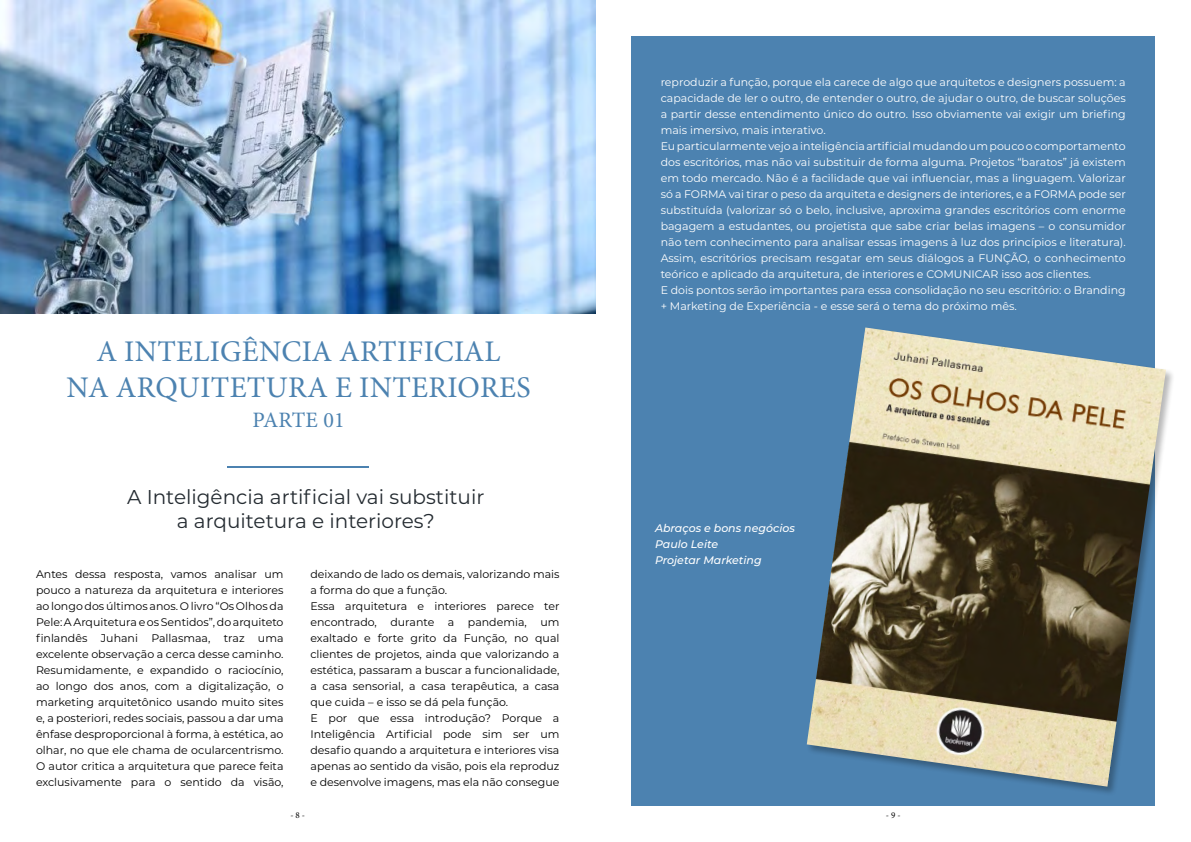
<style>
.page{position:relative;width:1191px;height:842px;background:#fff}
.page>*{position:absolute;margin:0;border:0;box-sizing:border-box;transform-origin:0 0}
.t1{font:30px/36px "Minion Pro";letter-spacing:.01em;color:#4c82b0;text-align:center}
.t2{font:22px "Minion Pro";letter-spacing:.01em;color:#4c82b0}
.t3{font:20px/24px "Montserrat";color:#242b31;text-align:center}
.t4{font:11px/16px "Montserrat";color:#000;text-align:justify}
.t5{font:11px/16px "Montserrat";color:#fff}
.t6{font:italic 500 11px/16px "Montserrat";color:#fff}
.t7{font:9px "Minion Pro";color:#000}
</style>
<div class="page">
<div style="left:631px;top:36px;width:524px;height:770px;background:#4c82b0"></div>
<div style="left:805px;top:326px;width:370px;height:470px;background:#000;opacity:.28"></div>
<img style="left:806px;top:327px;width:360px;height:460px">
<img style="left:0;top:0;width:595px;height:313px">
<hr style="left:227px;top:466px;width:141px;height:2px;background:#4c82b0">
<h1 class="t1" style="left:67px;top:333px;width:465px">A INTELIGÊNCIA ARTIFICIAL<br>NA ARQUITETURA E INTERIORES</h1>
<h2 class="t2" style="left:252px;top:405px;width:94px">PARTE 01</h2>
<h3 class="t3" style="left:127px;top:484px;width:359px">A Inteligência artificial vai substituir a arquitetura e interiores?</h3>
<p class="t4" style="left:36px;top:565px;width:249px">Antes dessa resposta, vamos analisar um pouco a natureza da arquitetura e interiores ao longo dos últimos anos. O livro “Os Olhos da Pele: A Arquitetura e os Sentidos”, do arquiteto finlandês Juhani Pallasmaa, traz uma excelente observação a cerca desse caminho.<br>Resumidamente, e expandido o raciocínio, ao longo dos anos, com a digitalização, o marketing arquitetônico usando muito sites e, a posteriori, redes sociais, passou a dar uma ênfase desproporcional à forma, à estética, ao olhar, no que ele chama de ocularcentrismo.<br>O autor critica a arquitetura que parece feita exclusivamente para o sentido da visão,</p>
<p class="t4" style="left:310px;top:565px;width:250px;text-align:left">deixando de lado os demais, valorizando mais a forma do que a função.<br>Essa arquitetura e interiores parece ter encontrado, durante a pandemia, um exaltado e forte grito da Função, no qual clientes de projetos, ainda que valorizando a estética, passaram a buscar a funcionalidade, a casa sensorial, a casa terapêutica, a casa que cuida – e isso se dá pela função.<br>E por que essa introdução? Porque a Inteligência Artificial pode sim ser um desafio quando a arquitetura e interiores visa apenas ao sentido da visão, pois ela reproduz e desenvolve imagens, mas ela não consegue</p>
<p class="t5" style="left:660px;top:74px;width:466px">reproduzir a função, porque ela carece de algo que arquitetos e designers possuem: a capacidade de ler o outro, de entender o outro, de ajudar o outro, de buscar soluções a partir desse entendimento único do outro. Isso obviamente vai exigir um briefing mais imersivo, mais interativo.<br>Eu particularmente vejo a inteligência artificial mudando um pouco o comportamento dos escritórios, mas não vai substituir de forma alguma. Projetos “baratos” já existem em todo mercado. Não é a facilidade que vai influenciar, mas a linguagem. Valorizar só a FORMA vai tirar o peso da arquiteta e designers de interiores, e a FORMA pode ser substituída (valorizar só o belo, inclusive, aproxima grandes escritórios com enorme bagagem a estudantes, ou projetista que sabe criar belas imagens – o consumidor não tem conhecimento para analisar essas imagens à luz dos princípios e literatura).<br>Assim, escritórios precisam resgatar em seus diálogos a FUNÇÃO, o conhecimento teórico e aplicado da arquitetura, de interiores e COMUNICAR isso aos clientes.<br>E dois pontos serão importantes para essa consolidação no seu escritório: o Branding + Marketing de Experiência - e esse será o tema do próximo mês.</p>
<p class="t6" style="left:655px;top:519px;width:141px">Abraços e bons negócios<br>Paulo Leite<br>Projetar Marketing</p>
<p class="t7" style="left:290px;top:809px;width:16px">- 8 -</p>
<p class="t7" style="left:886px;top:809px;width:16px">- 9 -</p>
</div>
